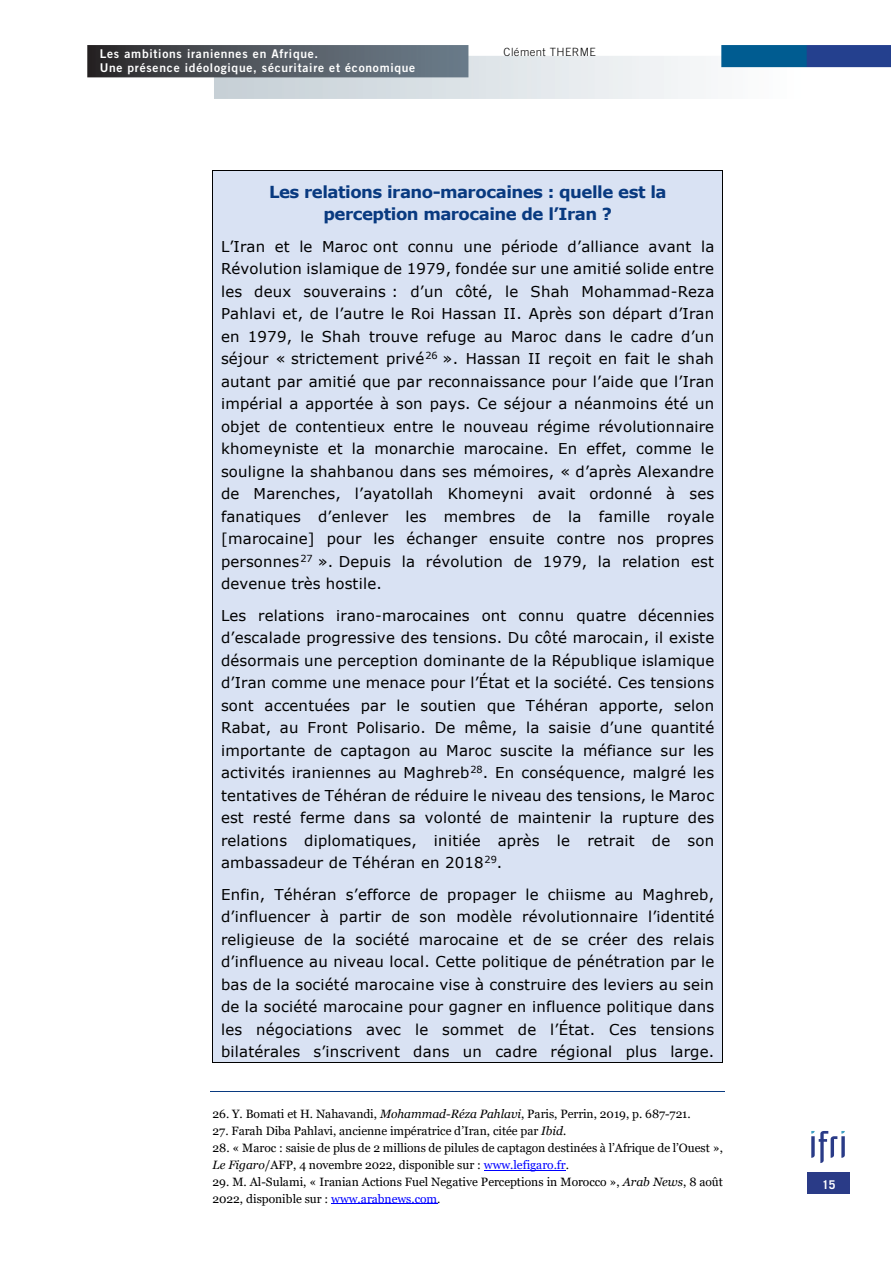
<style>
.page{position:relative;width:893px;height:1263px;background:#fff}
.page>*{position:absolute;margin:0;border:0;box-sizing:border-box;transform-origin:0 0}
.t1{font:700 16.5px/22.5px "Verdana";letter-spacing:-.03em;color:#093a80;text-align:center}
.t2{font:15px/22.5px "Verdana";letter-spacing:.015em;color:#000;text-align:justify}
.t3{font:12px/17px "Georgia";color:#000}
.t4{font:12px/13.5px "Trade Gothic LT Std Bd 2";letter-spacing:.06em;color:#fff}
.t5{font:700 12px "Trade Gothic LT Std";color:#fff}
.t6{font:300 11.4px "Trade Gothic LT Std";letter-spacing:.03em;color:#000}
.s1{font-style:italic}
.s2{color:#00f}
</style>
<div class="page">
<div style="left:807px;top:1173px;width:42px;height:21px;background:#2a3b87"></div>
<svg style="left:811px;top:1131px;width:34px;height:32px"></svg>
<img style="left:87px;top:45px;width:804px;height:54px">
<div style="left:213px;top:171px;width:509px;height:891px;background:#d9e2f3"></div>
<hr style="left:213px;top:170px;width:509px;height:1px;background:#000">
<hr style="left:213px;top:171px;width:1px;height:891px;background:#000">
<hr style="left:213px;top:1062px;width:509px;height:1px;background:#000">
<hr style="left:722px;top:171px;width:1px;height:891px;background:#000">
<hr style="left:210px;top:1092px;width:515px;height:1px;background:#093a80">
<hr style="left:484px;top:1170px;width:82px;height:1px;background:#00f">
<hr style="left:331px;top:1203px;width:106px;height:1px;background:#00f">
<p class="t4" style="left:100px;top:47px;width:317px">Les ambitions iraniennes en Afrique.<br>Une présence idéologique, sécuritaire et économique</p>
<p class="t6" style="left:504px;top:46px;width:94px">Clément THERME</p>
<p class="t1" style="left:269px;top:180px;width:399px">Les relations irano-marocaines : quelle est la perception marocaine de l’Iran ?</p>
<p class="t2" style="left:221px;top:235px;width:495px">L’Iran et le Maroc ont connu une période d’alliance avant la Révolution islamique de 1979, fondée sur une amitié solide entre les deux souverains : d’un côté, le Shah Mohammad-Reza Pahlavi et, de l’autre le Roi Hassan II. Après son départ d’Iran en 1979, le Shah trouve refuge au Maroc dans le cadre d’un séjour « strictement privé<sup>26</sup> ». Hassan II reçoit en fait le shah autant par amitié que par reconnaissance pour l’aide que l’Iran impérial a apportée à son pays. Ce séjour a néanmoins été un objet de contentieux entre le nouveau régime révolutionnaire khomeyniste et la monarchie marocaine. En effet, comme le souligne la shahbanou dans ses mémoires, « d’après Alexandre de Marenches, l’ayatollah Khomeyni avait ordonné à ses fanatiques d’enlever les membres de la famille royale [marocaine] pour les échanger ensuite contre nos propres personnes<sup>27</sup> ». Depuis la révolution de 1979, la relation est devenue très hostile.</p>
<p class="t2" style="left:221px;top:604px;width:495px">Les relations irano-marocaines ont connu quatre décennies d’escalade progressive des tensions. Du côté marocain, il existe désormais une perception dominante de la République islamique d’Iran comme une menace pour l’État et la société. Ces tensions sont accentuées par le soutien que Téhéran apporte, selon Rabat, au Front Polisario. De même, la saisie d’une quantité importante de captagon au Maroc suscite la méfiance sur les activités iraniennes au Maghreb<sup>28</sup>. En conséquence, malgré les tentatives de Téhéran de réduire le niveau des tensions, le Maroc est resté ferme dans sa volonté de maintenir la rupture des relations diplomatiques, initiée après le retrait de son ambassadeur de Téhéran en 2018<sup>29</sup>.</p>
<p class="t2" style="left:221px;top:883px;width:495px">Enfin, Téhéran s’efforce de propager le chiisme au Maghreb, d’influencer à partir de son modèle révolutionnaire l’identité religieuse de la société marocaine et de se créer des relais d’influence au niveau local. Cette politique de pénétration par le bas de la société marocaine vise à construire des leviers au sein de la société marocaine pour gagner en influence politique dans les négociations avec le sommet de l’État. Ces tensions bilatérales s’inscrivent dans un cadre régional plus large.</p>
<p class="t3" style="left:213px;top:1105px;width:480px">26. Y. Bomati et H. Nahavandi, <span class="s1">Mohammad-Réza Pahlavi</span>, Paris, Perrin, 2019, p. 687-721.</p>
<p class="t3" style="left:213px;top:1122px;width:355px">27. Farah Diba Pahlavi, ancienne impératrice d’Iran, citée par <span class="s1">Ibid.</span></p>
<p class="t3" style="left:213px;top:1139px;width:512px">28. « Maroc : saisie de plus de 2 millions de pilules de captagon destinées à l’Afrique de l’Ouest »,<br><span class="s1">Le Figaro</span>/AFP, 4 novembre 2022, disponible sur : <span class="s2">www.lefigaro.fr</span>.</p>
<p class="t3" style="left:213px;top:1173px;width:512px">29. M. Al-Sulami, « Iranian Actions Fuel Negative Perceptions in Morocco », <span class="s1">Arab News</span>, 8 août<br>2022, disponible sur : <span class="s2">www.arabnews.com</span>.</p>
<p class="t5" style="left:822px;top:1178px;width:15px">15</p>
</div>
